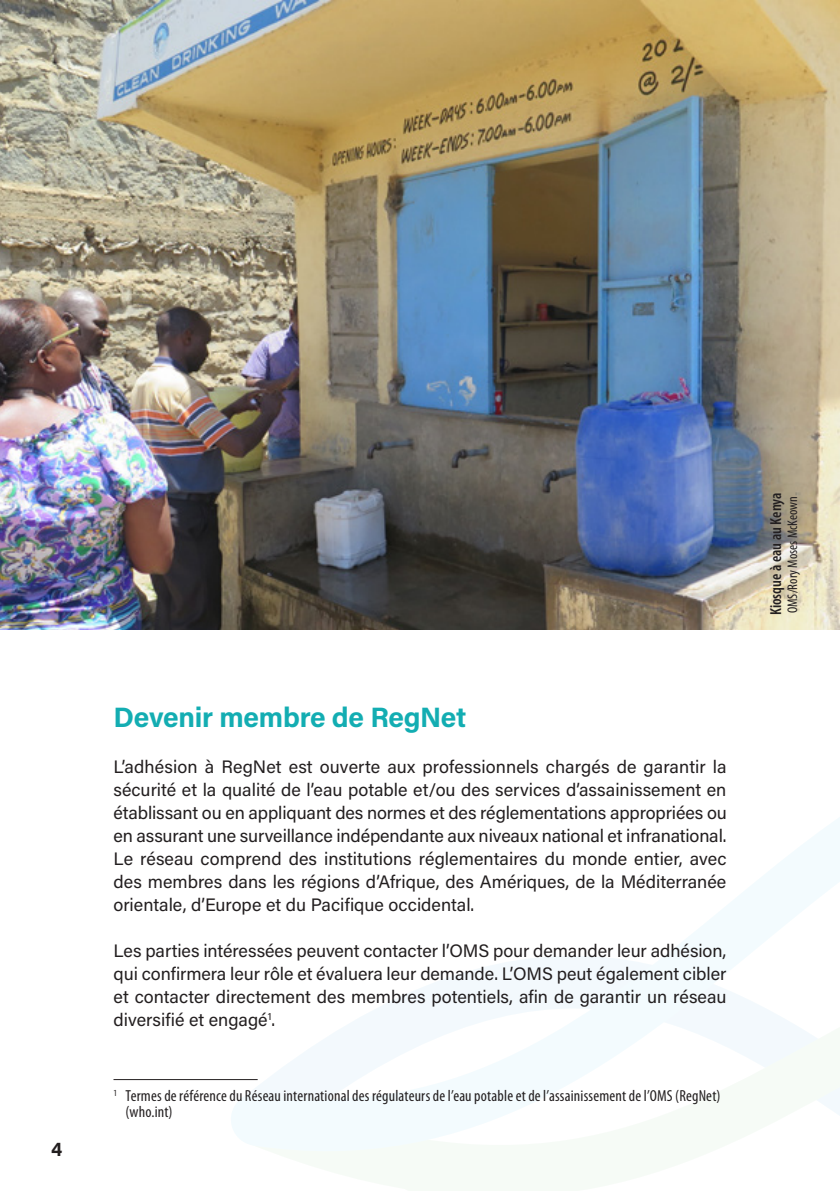
<style>
.page{position:relative;width:840px;height:1191px;background:#fff}
.page>*{position:absolute;margin:0;border:0;box-sizing:border-box;transform-origin:0 0}
.Title_C{font:700 28px "Acumin Pro";letter-spacing:-.01em;color:#13adb2}
.t1{font:700 20px "Acumin Pro";color:#231f20}
.Body_text{font:18px/23px "Acumin Pro";color:#231f20;text-align:justify}
.Footnote_source{font:condensed 16px/16px "Myriad Pro";letter-spacing:.01em;color:#231f20}
.Body_text-2{font:600 condensed 16px "Myriad Pro";color:#231f20}
.Body_bullet_level_1{font:condensed 14px "Myriad Pro";color:#231f20}
</style>
<div class="page">
<svg style="left:229px;top:818px;width:610px;height:333px"></svg>
<img style="left:0;top:0;width:839px;height:629px">
<hr style="left:113px;top:1079px;width:144px;height:1px;background:#231f20">
<p class="t1" style="left:51px;top:1134px;width:13px">4</p>
<p class="Title_C" style="left:113px;top:697px;width:354px">Devenir membre de RegNet</p>
<p class="Body_text" style="left:113px;top:754px;width:614px">L’adhésion à RegNet est ouverte aux professionnels chargés de garantir la sécurité et la qualité de l’eau potable et/ou des services d’assainissement en établissant ou en appliquant des normes et des réglementations appropriées ou en assurant une surveillance indépendante aux niveaux national et infranational.<br>Le réseau comprend des institutions réglementaires du monde entier, avec des membres dans les régions d’Afrique, des Amériques, de la Méditerranée orientale, d’Europe et du Pacifique occidental.</p>
<p class="Body_text" style="left:113px;top:938px;width:614px">Les parties intéressées peuvent contacter l’OMS pour demander leur adhésion, qui confirmera leur rôle et évaluera leur demande. L’OMS peut également cibler et contacter directement des membres potentiels, afin de garantir un réseau diversifié et engagé<sup>1</sup>.</p>
<p class="Footnote_source" style="left:125px;top:1087px;width:596px;text-indent:-12px"><sup>1</sup> Termes de référence du Réseau international des régulateurs de l’eau potable et de l’assainissement de l’OMS (RegNet) (who.int)</p>
<p class="Body_text-2" style="left:766px;top:615px;width:124px;rotate:-90deg">Kiosque à eau au Kenya</p>
<p class="Body_bullet_level_1" style="left:783px;top:613px;width:118px;rotate:-90deg">OMS/Rory Moses McKeown</p>
</div>
